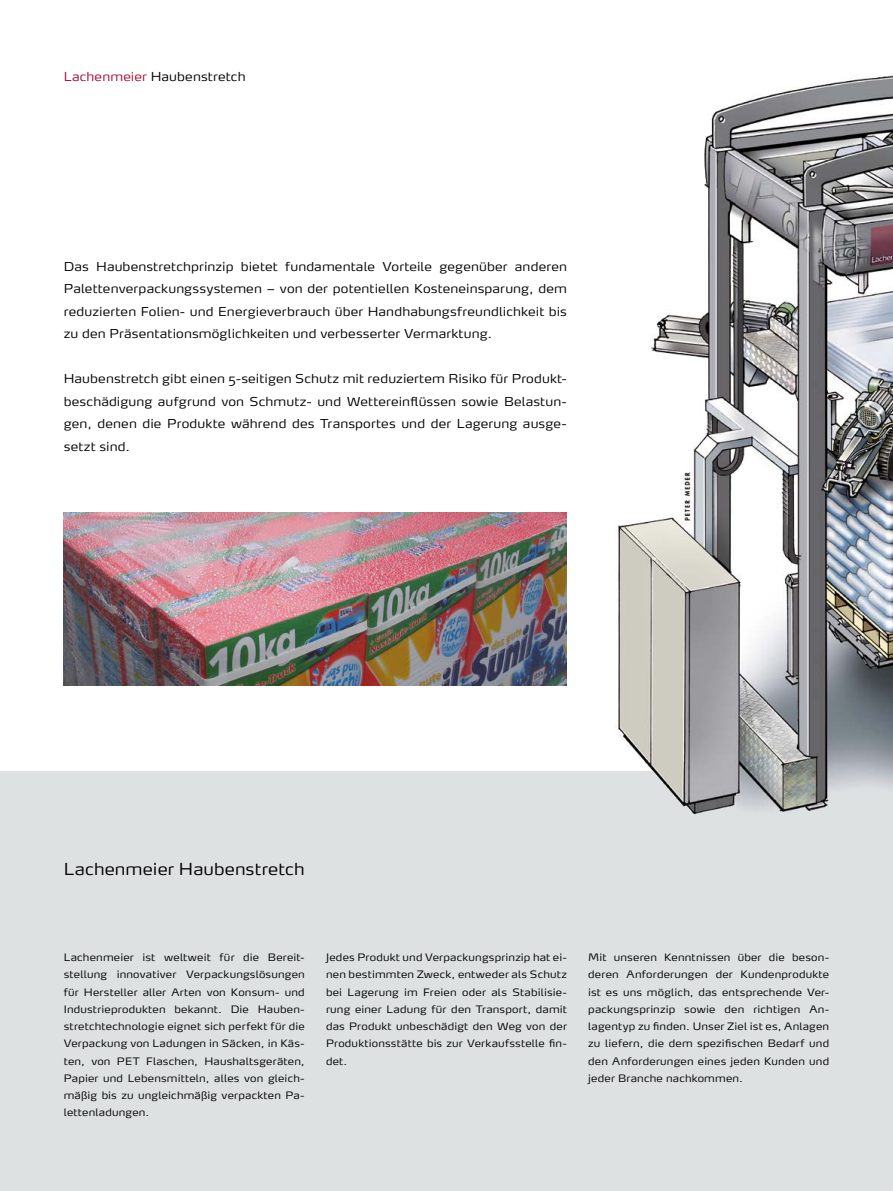
<style>
.page{position:relative;width:893px;height:1191px;background:#fff}
.page>*{position:absolute;margin:0;border:0;box-sizing:border-box;transform-origin:0 0}
.t1{font:300 16.2px "Max Pro";letter-spacing:.005em;color:#000;scale:1.11 1}
.t2{font:300 12.15px/22.5px "Max Pro";letter-spacing:.01em;color:#000;text-align:justify;scale:1.11 1}
.t3{font:300 10.2px/17.2px "Max Pro";letter-spacing:.015em;color:#000;text-align:justify;scale:1.11 1}
.s1{color:#aa0a2f}
</style>
<div class="page">
<div style="left:0;top:771px;width:893px;height:420px;background:#dde1e1"></div>
<img style="left:64px;top:512px;width:503px;height:173px">
<img style="left:616px;top:75px;width:277px;height:739px">
<p class="t2" style="left:64px;top:65px;width:165px"><span class="s1">Lachenmeier</span> Haubenstretch</p>
<p class="t2" style="left:64px;top:255px;width:455px">Das Haubenstretchprinzip bietet fundamentale Vorteile gegenüber anderen Palettenverpackungssystemen – von der potentiellen Kosteneinsparung, dem reduzierten Folien- und Energieverbrauch über Handhabungsfreundlichkeit bis zu den Präsentationsmöglichkeiten und verbesserter Vermarktung.</p>
<p class="t2" style="left:64px;top:367px;width:455px">Haubenstretch gibt einen 5-seitigen Schutz mit reduziertem Risiko für Produkt&shy;beschädigung aufgrund von Schmutz- und Wettereinflüssen sowie Belastun&shy;gen, denen die Produkte während des Transportes und der Lagerung ausge&shy;setzt sind.</p>
<h1 class="t1" style="left:64px;top:858px;width:219px">Lachenmeier Haubenstretch</h1>
<p class="t3" style="left:64px;top:948px;width:219px">Lachenmeier ist weltweit für die Bereit&shy;stellung innovativer Verpackungslösungen für Hersteller aller Arten von Konsum- und Industrieprodukten bekannt. Die Hauben&shy;stretchtechnologie eignet sich perfekt für die Verpackung von Ladungen in Säcken, in Käs&shy;ten, von PET Flaschen, Haushaltsgeräten, Papier und Lebensmitteln, alles von gleich&shy;mäßig bis zu ungleichmäßig verpackten Pa&shy;lettenladungen.</p>
<p class="t3" style="left:326px;top:948px;width:219px">Jedes Produkt und Verpackungsprinzip hat ei&shy;nen bestimmten Zweck, entweder als Schutz bei Lagerung im Freien oder als Stabilisie&shy;rung einer Ladung für den Transport, damit das Produkt unbeschädigt den Weg von der Produktionsstätte bis zur Verkaufsstelle fin&shy;det.</p>
<p class="t3" style="left:588px;top:948px;width:219px">Mit unseren Kenntnissen über die beson&shy;deren Anforderungen der Kundenprodukte ist es uns möglich, das entsprechende Ver&shy;packungsprinzip sowie den richtigen An&shy;lagentyp zu finden. Unser Ziel ist es, Anlagen zu liefern, die dem spezifischen Bedarf und den Anforderungen eines jeden Kunden und jeder Branche nachkommen.</p>
</div>
